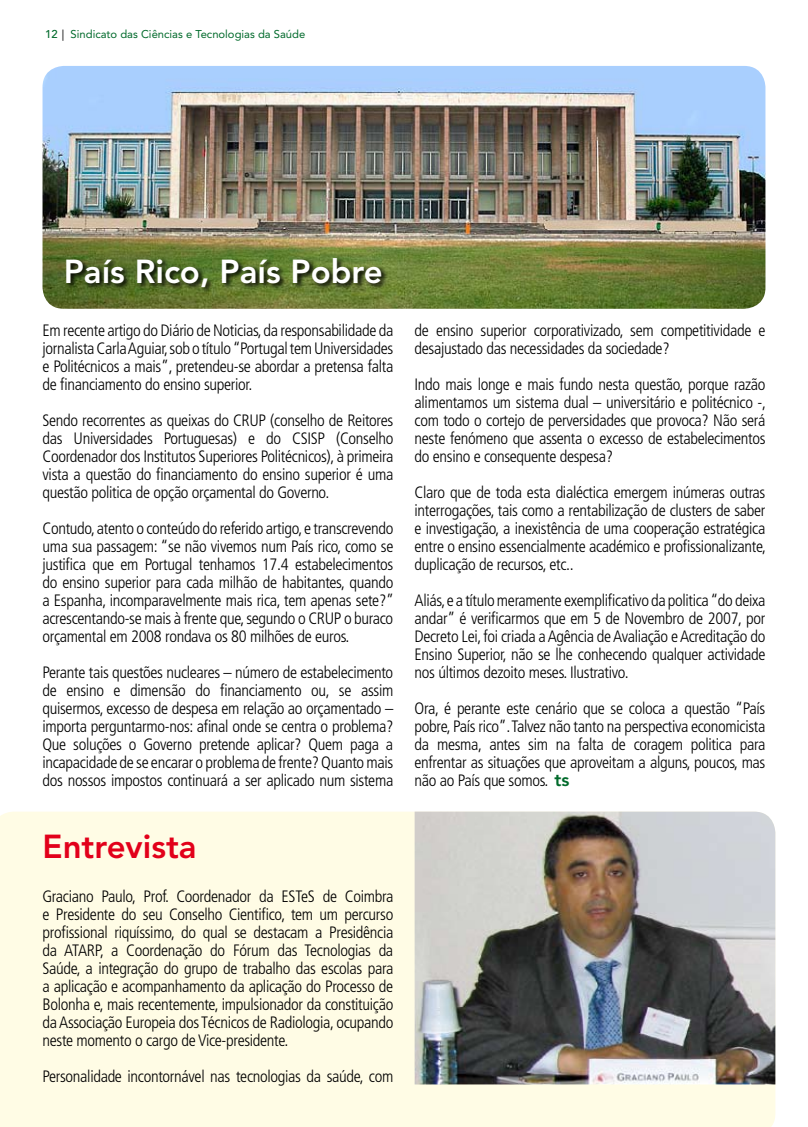
<style>
.page{position:relative;width:808px;height:1127px;background:#fff}
.page>*{position:absolute;margin:0;border:0;box-sizing:border-box;transform-origin:0 0}
.t1{font:800 33px "Avenir";color:#fff}
.t2{font:800 33px "Avenir";color:#e2001a}
.t3{font:300 condensed 16.5px/18px "Frutiger";letter-spacing:-.02em;color:#000;text-align:justify}
.t4{font:11.25px "Avenir";color:#006a2b}
.s1{font-weight:500}
.s2{color:#000}
.s3{font-family:"Avenir";font-weight:800;font-stretch:normal;font-size:18px;color:#006a2b}
</style>
<div class="page">
<img style="left:43px;top:66px;width:722px;height:243px">
<svg style="left:65px;top:256px;width:378px;height:53px;background:#596c2c"></svg>
<div style="left:0;top:811px;width:775px;height:316px;background:#fffce5"></div>
<img style="left:415px;top:811px;width:360px;height:273px">
<p class="t4" style="left:45px;top:28px;width:262px"><span class="s1">12</span> <span class="s2">|</span> Sindicato das Ciências e Tecnologias da Saúde</p>
<h1 class="t1" style="left:64px;top:252px;width:320px">País Rico, País Pobre</h1>
<p class="t3" style="left:43px;top:322px;width:352px">Em recente artigo do Diário de Noticias, da responsabilidade da jornalista Carla Aguiar, sob o título “Portugal tem Universidades e Politécnicos a mais”, pretendeu-se abordar a pretensa falta de financiamento do ensino superior.</p>
<p class="t3" style="left:43px;top:412px;width:352px">Sendo recorrentes as queixas do CRUP (conselho de Reitores das Universidades Portuguesas) e do CSISP (Conselho Coordenador dos Institutos Superiores Politécnicos), à primeira vista a questão do financiamento do ensino superior é uma questão politica de opção orçamental do Governo.</p>
<p class="t3" style="left:43px;top:520px;width:353px">Contudo, atento o conteúdo do referido artigo, e transcrevendo uma sua passagem: “se não vivemos num País rico, como se justifica que em Portugal tenhamos 17.4 estabelecimentos do ensino superior para cada milhão de habitantes, quando a Espanha, incomparavelmente mais rica, tem apenas sete?” acrescentando-se mais à frente que, segundo o CRUP o buraco orçamental em 2008 rondava os 80 milhões de euros.</p>
<p class="t3" style="left:43px;top:664px;width:352px">Perante tais questões nucleares – número de estabelecimento de ensino e dimensão do financiamento ou, se assim quisermos, excesso de despesa em relação ao orçamentado – importa perguntarmo-nos: afinal onde se centra o problema?<br>Que soluções o Governo pretende aplicar? Quem paga a incapacidade de se encarar o problema de frente? Quanto mais dos nossos impostos continuará a ser aplicado num sistema</p>
<h1 class="t2" style="left:43px;top:827px;width:156px">Entrevista</h1>
<p class="t3" style="left:43px;top:887px;width:352px">Graciano Paulo, Prof. Coordenador da ESTeS de Coimbra e Presidente do seu Conselho Cientifico, tem um percurso profissional riquíssimo, do qual se destacam a Presidência da ATARP, a Coordenação do Fórum das Tecnologias da Saúde, a integração do grupo de trabalho das escolas para a aplicação e acompanhamento da aplicação do Processo de Bolonha e, mais recentemente, impulsionador da constituição da Associação Europeia dos Técnicos de Radiologia, ocupando neste momento o cargo de Vice-presidente.</p>
<p class="t3" style="left:43px;top:1067px;width:352px">Personalidade incontornável nas tecnologias da saúde, com</p>
<p class="t3" style="left:415px;top:322px;width:352px">de ensino superior corporativizado, sem competitividade e desajustado das necessidades da sociedade?</p>
<p class="t3" style="left:415px;top:376px;width:353px">Indo mais longe e mais fundo nesta questão, porque razão alimentamos um sistema dual – universitário e politécnico -, com todo o cortejo de perversidades que provoca? Não será neste fenómeno que assenta o excesso de estabelecimentos do ensino e consequente despesa?</p>
<p class="t3" style="left:415px;top:484px;width:353px">Claro que de toda esta dialéctica emergem inúmeras outras interrogações, tais como a rentabilização de clusters de saber e investigação, a inexistência de uma cooperação estratégica entre o ensino essencialmente académico e profissionalizante, duplicação de recursos, etc..</p>
<p class="t3" style="left:415px;top:592px;width:352px">Aliás, e a título meramente exemplificativo da politica “do deixa andar” é verificarmos que em 5 de Novembro de 2007, por Decreto Lei, foi criada a Agência de Avaliação e Acreditação do Ensino Superior, não se lhe conhecendo qualquer actividade nos últimos dezoito meses. Ilustrativo.</p>
<p class="t3" style="left:415px;top:700px;width:352px">Ora, é perante este cenário que se coloca a questão “País pobre, País rico”. Talvez não tanto na perspectiva economicista da mesma, antes sim na falta de coragem politica para enfrentar as situações que aproveitam a alguns, poucos, mas não ao País que somos. <span class="s3">ts</span></p>
</div>
